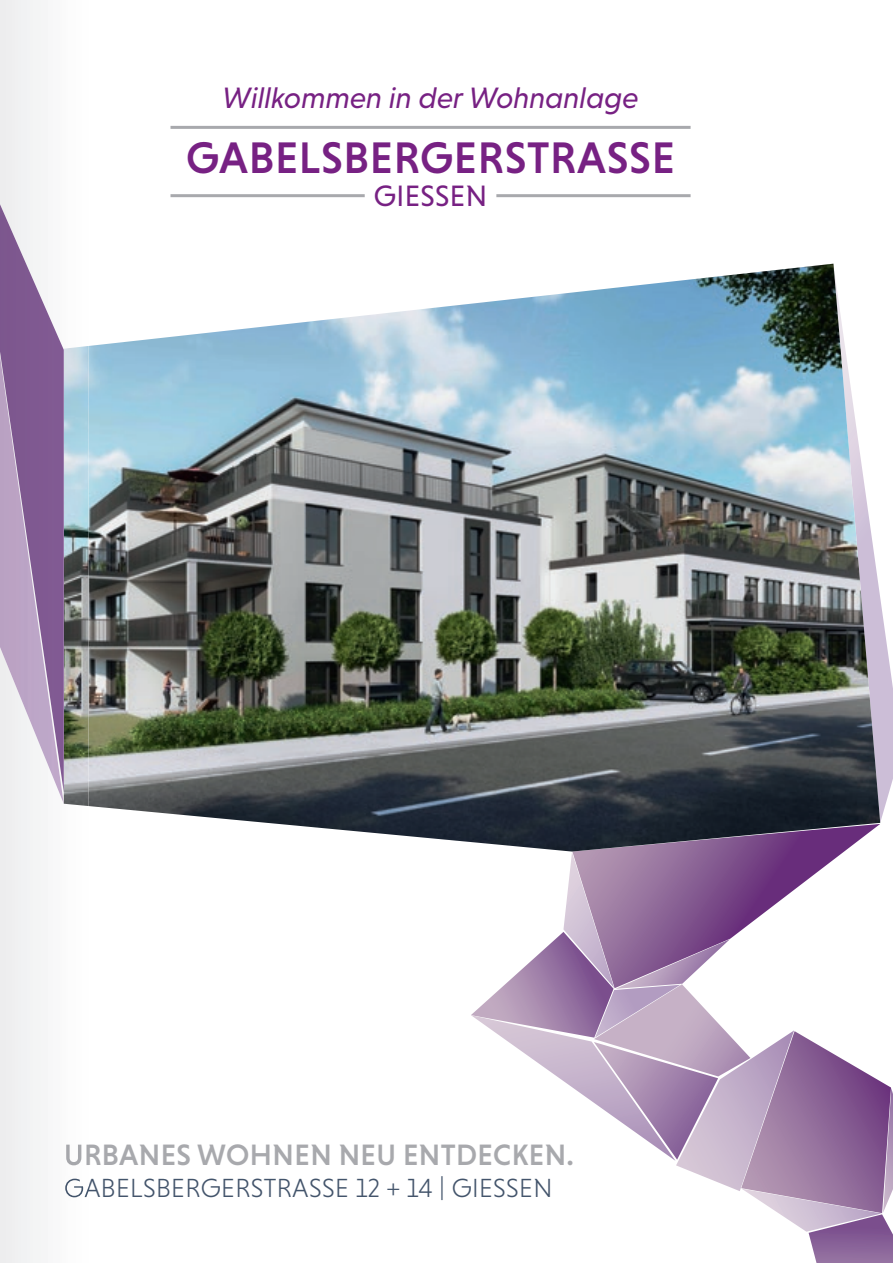
<style>
.page{position:relative;width:893px;height:1263px;background:#fff}
.page>*{position:absolute;margin:0;border:0;box-sizing:border-box;transform-origin:0 0}
.t1{font:500 45px "Niveau Grotesk";letter-spacing:.015em;color:#772183}
.t2{font:500 30px "Niveau Grotesk";letter-spacing:.015em;color:#a8a9ad}
.t3{font:italic 30px "Niveau Grotesk";color:#772183}
.t4{font:30px "Niveau Grotesk";letter-spacing:.015em;color:#772183}
.t5{font:300 26.7px "Niveau Grotesk";letter-spacing:.015em;color:#43546b}
</style>
<div class="page">
<svg style="left:880px;top:597px;width:13px;height:226px"></svg>
<img style="left:89px;top:264px;width:791px;height:587px">
<hr style="left:170px;top:126px;width:521px;height:3px;background:#a8a9ad">
<hr style="left:170px;top:194px;width:195px;height:3px;background:#a8a9ad">
<hr style="left:496px;top:194px;width:195px;height:3px;background:#a8a9ad">
<svg style="left:471px;top:852px;width:422px;height:411px"></svg>
<img style="left:66px;top:1144px;width:23px;height:21px">
<img style="left:65px;top:1176px;width:24px;height:24px">
<img style="left:64px;top:346px;width:25px;height:460px">
<img style="left:0;top:792px;width:64px;height:12px">
<img style="left:0;top:204px;width:64px;height:588px">
<img style="left:64px;top:350px;width:1px;height:442px">
<p class="t3" style="left:223px;top:80px;width:417px">Willkommen in der Wohnanlage</p>
<h1 class="t1" style="left:186px;top:132px;width:490px">GABELSBERGERSTRASSE</h1>
<p class="t4" style="left:374px;top:178px;width:115px">GIESSEN</p>
<p class="t2" style="left:64px;top:1138px;width:512px">URBANES WOHNEN NEU ENTDECKEN.</p>
<p class="t5" style="left:64px;top:1173px;width:490px">GABELSBERGERSTRASSE 12 + 14 | GIESSEN</p>
</div>
